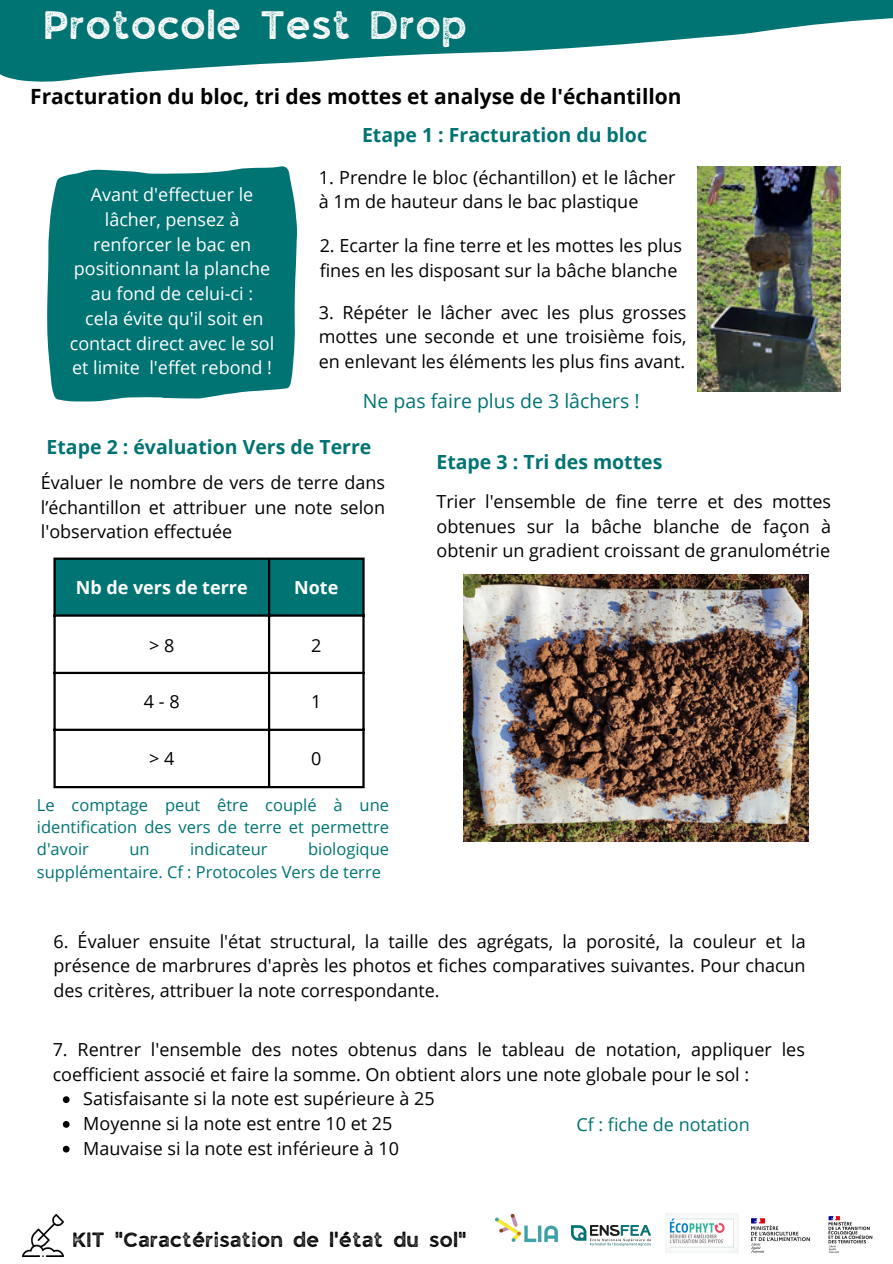
<style>
.page{position:relative;width:893px;height:1264px;background:#fff}
.page>*{position:absolute;margin:0;border:0;box-sizing:border-box;transform-origin:0 0}
.t1{font:37.5px "JA Jaya Giri Sans Rough";color:#fff}
.t2{font:700 21px "Open Sans";color:#000}
.t3{font:700 19.5px "Open Sans";color:#007373}
.t4{font:19.5px "JA Jaya Giri Sans Rough";color:#010101}
.t5{font:19.5px "Open Sans";color:#007373}
.t6{font:18px/24.8px "Open Sans";color:#000;text-align:justify}
.t7{font:18px/24.8px "Open Sans";color:#fff;text-align:center}
.t8{font:700 18px "Open Sans";color:#fff}
.t9{font:18px "Open Sans";color:#007373}
.t10{font:16.5px/22.5px "Open Sans";color:#007373;text-align:justify}
</style>
<div class="page">
<svg style="left:0;top:0;width:892px;height:82px;fill:#007373"></svg>
<svg style="left:47px;top:166px;width:250px;height:235px;fill:#007373"></svg>
<img style="left:697px;top:166px;width:143px;height:225px">
<div style="left:56px;top:560px;width:306px;height:54px;background:#007373"></div>
<hr style="left:53px;top:560px;width:3px;height:226px;background:#000">
<hr style="left:268px;top:560px;width:2px;height:226px;background:#000">
<hr style="left:362px;top:560px;width:2px;height:226px;background:#000">
<hr style="left:53px;top:557px;width:311px;height:3px;background:#000">
<hr style="left:53px;top:614px;width:311px;height:2px;background:#000">
<hr style="left:53px;top:671px;width:311px;height:3px;background:#000">
<hr style="left:53px;top:728px;width:311px;height:3px;background:#000">
<hr style="left:53px;top:786px;width:311px;height:2px;background:#000">
<img style="left:463px;top:574px;width:345px;height:268px">
<svg style="left:63px;top:1096px;width:7px;height:6px"></svg>
<svg style="left:63px;top:1121px;width:7px;height:6px"></svg>
<svg style="left:63px;top:1145px;width:7px;height:7px"></svg>
<img style="left:571px;top:1225px;width:79px;height:20px">
<img style="left:22px;top:1214px;width:42px;height:42px">
<img style="left:495px;top:1213px;width:63px;height:30px">
<img style="left:751px;top:1218px;width:59px;height:35px">
<img style="left:665px;top:1213px;width:73px;height:40px">
<img style="left:828px;top:1216px;width:45px;height:37px">
<p class="t1" style="left:45px;top:10px;width:425px">Protocole Test Drop</p>
<p class="t2" style="left:30px;top:82px;width:652px">Fracturation du bloc, tri des mottes et analyse de l'échantillon</p>
<p class="t7" style="left:74px;top:182px;width:198px">Avant d'effectuer le lâcher, pensez à renforcer le bac en positionnant la planche au fond de celui-ci :</p>
<p class="t7" style="left:70px;top:305px;width:206px">cela évite qu'il soit en contact direct avec le sol et limite l'effet rebond !</p>
<p class="t3" style="left:362px;top:121px;width:286px">Etape 1 : Fracturation du bloc</p>
<p class="t6" style="left:319px;top:164px;width:358px">1. Prendre le bloc (échantillon) et le lâcher à 1m de hauteur dans le bac plastique</p>
<p class="t6" style="left:319px;top:233px;width:364px">2. Ecarter la fine terre et les mottes les plus fines en les disposant sur la bâche blanche</p>
<p class="t6" style="left:319px;top:299px;width:369px">3. Répéter le lâcher avec les plus grosses mottes une seconde et une troisième fois, en enlevant les éléments les plus fins avant.</p>
<p class="t5" style="left:363px;top:387px;width:278px">Ne pas faire plus de 3 lâchers !</p>
<p class="t3" style="left:47px;top:433px;width:326px">Etape 2 : évaluation Vers de Terre</p>
<p class="t6" style="left:41px;top:469px;width:346px">Évaluer le nombre de vers de terre dans l’échantillon et attribuer une note selon l'observation effectuée</p>
<p class="t8" style="left:76px;top:574px;width:173px">Nb de vers de terre</p>
<p class="t8" style="left:294px;top:574px;width:46px">Note</p>
<p class="t6" style="left:149px;top:632px;width:27px">&gt; 8</p>
<p class="t6" style="left:311px;top:632px;width:12px">2</p>
<p class="t6" style="left:144px;top:688px;width:37px">4 - 8</p>
<p class="t6" style="left:311px;top:688px;width:12px">1</p>
<p class="t6" style="left:149px;top:745px;width:27px">&gt; 4</p>
<p class="t6" style="left:311px;top:745px;width:12px">0</p>
<p class="t10" style="left:37px;top:792px;width:354px">Le comptage peut être couplé à une identification des vers de terre et permettre d'avoir</p>
<p class="t10" style="left:37px;top:837px;width:354px;text-indent:271px">biologique supplémentaire. Cf : Protocoles Vers de terre</p>
<p class="t10" style="left:129px;top:837px;width:22px">un</p>
<p class="t10" style="left:190px;top:837px;width:79px">indicateur</p>
<p class="t3" style="left:436px;top:448px;width:227px">Etape 3 : Tri des mottes</p>
<p class="t6" style="left:436px;top:488px;width:396px">Trier l'ensemble de fine terre et des mottes obtenues sur la bâche blanche de façon à obtenir un gradient croissant de granulométrie</p>
<p class="t6" style="left:53px;top:928px;width:753px">6. Évaluer ensuite l'état structural, la taille des agrégats, la porosité, la couleur et la présence de marbrures d'après les photos et fiches comparatives suivantes. Pour chacun des critères, attribuer la note correspondante.</p>
<p class="t6" style="left:53px;top:1036px;width:753px">7. Rentrer l'ensemble des notes obtenus dans le tableau de notation, appliquer les coefficient associé et faire la somme. On obtient alors une note globale pour le sol :</p>
<p class="t6" style="left:83px;top:1085px;width:353px">Satisfaisante si la note est supérieure à 25</p>
<p class="t6" style="left:83px;top:1110px;width:311px">Moyenne si la note est entre 10 et 25</p>
<p class="t6" style="left:83px;top:1135px;width:317px">Mauvaise si la note est inférieure à 10</p>
<p class="t4" style="left:73px;top:1231px;width:396px">KIT "Caractérisation de l'état du sol"</p>
<p class="t9" style="left:576px;top:1111px;width:175px">Cf : fiche de notation</p>
</div>
